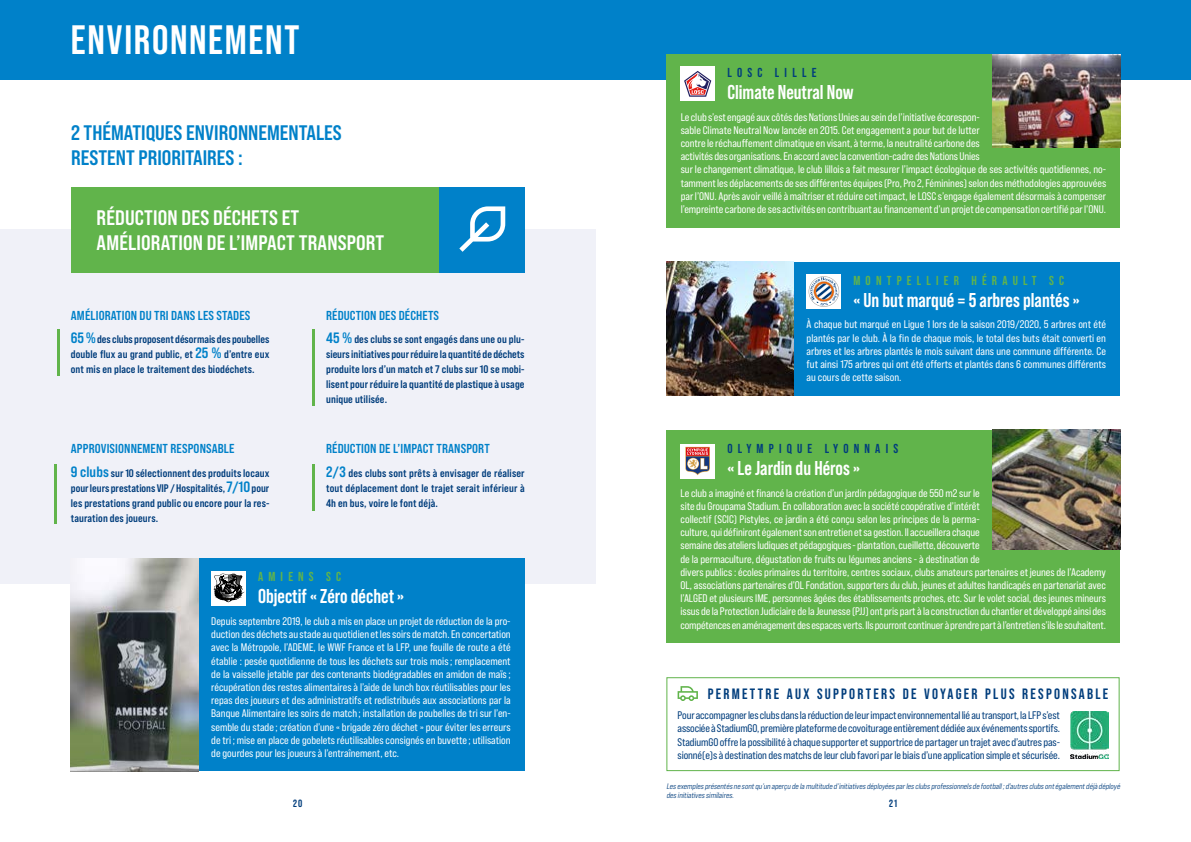
<style>
.page{position:relative;width:1191px;height:842px;background:#fff}
.page>*{position:absolute;margin:0;border:0;box-sizing:border-box;transform-origin:0 0}
.t1{font:700 41px "Bebas Neue Pro";letter-spacing:.045em;color:#fff}
.t2{font:21px/25px "Bebas Neue Pro Sm E Bd";letter-spacing:.005em;color:#fff}
.t3{font:21px/25px "Bebas Neue Pro Sm E Bd";color:#0081c9}
.t4{font:700 20px "Bebas Neue Pro";color:#fff}
.t5{font:700 15px "Bebas Neue Pro";letter-spacing:.15em;color:#003d7c}
.t6{font:13px "Bebas Neue Pro Sm E Bd";letter-spacing:.01em;color:#0081c9}
.t7{font:700 13px "Bebas Neue Pro";letter-spacing:.4em;color:#61b44b}
.t8{font:700 13px "Bebas Neue Pro";letter-spacing:.4em;color:#003d7c}
.t9{font:11px/13.2px "Bebas Neue Pro Sm E Rg";letter-spacing:-.005em;color:#fff;text-align:justify}
.t10{font:11px/15px "Bebas Neue Pro Sm E Bd";letter-spacing:.01em;color:#003d7c;text-align:justify}
.t11{font:11px/13.2px "Bebas Neue Pro Sm E Rg";letter-spacing:-.01em;color:#003d7c;text-align:justify}
.t12{font:700 10.5px "Bebas Neue Pro";color:#003d7c}
.t13{font:italic 8px/9.6px "Bebas Neue Pro Sm E Md";color:#003d7c}
.s1{font-size:15px;color:#0081c9}
</style>
<div class="page">
<div style="left:0;top:230px;width:595px;height:354px;background:#f0f1f8"></div>
<div style="left:0;top:0;width:1191px;height:79px;background:#0081c9"></div>
<hr style="left:57px;top:329px;width:3px;height:46px;background:#61b44b">
<hr style="left:312px;top:329px;width:3px;height:76px;background:#61b44b">
<hr style="left:312px;top:464px;width:3px;height:47px;background:#61b44b">
<hr style="left:54px;top:464px;width:3px;height:60px;background:#61b44b">
<div style="left:71px;top:558px;width:454px;height:213px;background:#0081c9"></div>
<div style="left:211px;top:571px;width:34px;height:34px;background:#fff"></div>
<svg style="left:213px;top:574px;width:30px;height:28px"></svg>
<img style="left:71px;top:558px;width:127px;height:213px">
<div style="left:71px;top:187px;width:369px;height:85px;background:#61b44b"></div>
<div style="left:440px;top:187px;width:85px;height:85px;background:#0081c9"></div>
<svg style="left:459px;top:206px;width:46px;height:46px"></svg>
<svg style="left:677px;top:686px;width:21px;height:15px"></svg>
<div style="left:666px;top:677px;width:453px;height:94px;border:1px solid #61b44b"></div>
<div style="left:666px;top:54px;width:454px;height:173px;background:#61b44b"></div>
<div style="left:680px;top:67px;width:34px;height:34px;background:#fff"></div>
<svg style="left:684px;top:71px;width:27px;height:26px"></svg>
<img style="left:992px;top:54px;width:128px;height:93px">
<div style="left:666px;top:262px;width:454px;height:133px;background:#0081c9"></div>
<div style="left:806px;top:274px;width:34px;height:34px;background:#fff"></div>
<svg style="left:808px;top:276px;width:31px;height:31px"></svg>
<svg style="left:810px;top:277px;width:28px;height:29px"></svg>
<img style="left:666px;top:262px;width:128px;height:133px">
<div style="left:666px;top:430px;width:454px;height:213px;background:#61b44b"></div>
<div style="left:680px;top:444px;width:34px;height:34px;background:#fff"></div>
<svg style="left:685px;top:447px;width:25px;height:28px"></svg>
<img style="left:992px;top:430px;width:128px;height:120px">
<img style="left:1070px;top:711px;width:38px;height:48px">
<h1 class="t1" style="left:71px;top:16px;width:230px">ENVIRONNEMENT</h1>
<h2 class="t3" style="left:71px;top:120px;width:272px">2 THÉMATIQUES ENVIRONNEMENTALES<br>RESTENT PRIORITAIRES :</h2>
<h2 class="t2" style="left:97px;top:205px;width:289px">RÉDUCTION DES DÉCHETS ET<br>AMÉLIORATION DE L’IMPACT TRANSPORT</h2>
<p class="t6" style="left:71px;top:307px;width:181px">AMÉLIORATION DU TRI DANS LES STADES</p>
<p class="t10" style="left:71px;top:331px;width:200px"><span class="s1">65 %</span>des clubs proposent désormais des poubelles double flux au grand public, et <span class="s1">25 %</span> d’entre eux ont mis en place le traitement des biodéchets.</p>
<p class="t6" style="left:71px;top:441px;width:165px">APPROVISIONNEMENT RESPONSABLE</p>
<p class="t10" style="left:71px;top:465px;width:200px"><span class="s1">9 clubs</span> sur 10 sélectionnent des produits locaux pour leurs prestations VIP / Hospitalités, <span class="s1">7/10</span> pour les prestations grand public ou encore pour la res&shy;tauration des joueurs.</p>
<p class="t6" style="left:326px;top:307px;width:114px">RÉDUCTION DES DÉCHETS</p>
<p class="t10" style="left:326px;top:332px;width:200px"><span class="s1">45 %</span> des clubs se sont engagés dans une ou plu&shy;sieurs initiatives pour réduire la quantité de déchets produite lors d’un match et 7 clubs sur 10 se mobi&shy;lisent pour réduire la quantité de plastique à usage unique utilisée.</p>
<p class="t6" style="left:326px;top:441px;width:165px">RÉDUCTION DE L’IMPACT TRANSPORT</p>
<p class="t10" style="left:326px;top:465px;width:200px"><span class="s1">2/3</span> des clubs sont prêts à envisager de réaliser tout déplacement dont le trajet serait inférieur à 4h en bus, voire le font déjà.</p>
<p class="t7" style="left:258px;top:569px;width:85px">AMIENS SC</p>
<h3 class="t4" style="left:258px;top:585px;width:148px">Objectif « Zéro déchet »</h3>
<p class="t9" style="left:211px;top:614px;width:301px">Depuis septembre 2019, le club a mis en place un projet de réduction de la pro&shy;duction des déchets au stade au quotidien et les soirs de match. En concertation avec la Métropole, l’ADEME, le WWF France et la LFP, une feuille de route a été établie : pesée quotidienne de tous les déchets sur trois mois; remplacement de la vaisselle jetable par des contenants biodégradables en amidon de maïs; récupération des restes alimentaires à l’aide de lunch box réutilisables pour les repas des joueurs et des administratifs et redistribués aux associations par la Banque Alimentaire les soirs de match ; installation de poubelles de tri sur l’en&shy;semble du stade ; création d’une « brigade zéro déchet » pour éviter les erreurs de tri ; mise en place de gobelets réutilisables consignés en buvette ; utilisation de gourdes pour les joueurs à l’entraînement, etc.</p>
<p class="t8" style="left:727px;top:65px;width:90px">LOSC LILLE</p>
<h3 class="t4" style="left:727px;top:81px;width:128px">Climate Neutral Now</h3>
<p class="t9" style="left:680px;top:110px;width:427px;text-align:left">Le club s’est engagé aux côtés des Nations Unies au sein de l’initiative écorespon-<br>sable Climate Neutral Now lancée en 2015. Cet engagement a pour but de lutter<br>contre le réchauffement climatique en visant, à terme, la neutralité carbone des<br>activités des organisations. En accord avec la convention-cadre des Nations Unies<br>sur le changement climatique, le club lillois a fait mesurer l’impact écologique de ses activités quotidiennes, no&shy;tamment les déplacements de ses différentes équipes (Pro, Pro 2, Féminines) selon des méthodologies approuvées par l’ONU. Après avoir veillé à maîtriser et réduire cet impact, le LOSC s’engage également désormais à compenser l’empreinte carbone de ses activités en contribuant au financement d’un projet de compensation certifié par l’ONU.</p>
<p class="t7" style="left:853px;top:273px;width:212px">MONTPELLIER HÉRAULT SC</p>
<h3 class="t4" style="left:853px;top:288px;width:228px">« Un but marqué = 5 arbres plantés »</h3>
<p class="t9" style="left:806px;top:318px;width:301px">À chaque but marqué en Ligue 1 lors de la saison 2019/2020, 5 arbres ont été plantés par le club. À la fin de chaque mois, le total des buts était converti en arbres et les arbres plantés le mois suivant dans une commune différente. Ce fut ainsi 175 arbres qui ont été offerts et plantés dans 6 communes différents au cours de cette saison.</p>
<p class="t8" style="left:727px;top:441px;width:172px">OLYMPIQUE LYONNAIS</p>
<h3 class="t4" style="left:727px;top:456px;width:134px">« Le Jardin du Héros »</h3>
<p class="t9" style="left:680px;top:486px;width:427px;text-align:left">Le club a imaginé et financé la création d’un jardin pédagogique de 550 m2 sur le<br>site du Groupama Stadium. En collaboration avec la société coopérative d’intérêt<br>collectif (SCIC) Pistyles, ce jardin a été conçu selon les principes de la perma-<br>culture, qui définiront également son entretien et sa gestion. Il accueillera chaque<br>semaine des ateliers ludiques et pédagogiques - plantation, cueillette, découverte<br>de la permaculture, dégustation de fruits ou légumes anciens - à destination de<br>divers publics : écoles primaires du territoire, centres sociaux, clubs amateurs partenaires et jeunes de l’Academy OL, associations partenaires d’OL Fondation, supporters du club, jeunes et adultes handicapés en partenariat avec l’ALGED et plusieurs IME, personnes âgées des établissements proches, etc. Sur le volet social, des jeunes mineurs issus de la Protection Judiciaire de la Jeunesse (PJJ) ont pris part à la construction du chantier et développé ainsi des compétences en aménagement des espaces verts. Ils pourront continuer à prendre part à l’entretien s’ils le souhaitent.</p>
<h3 class="t5" style="left:708px;top:685px;width:402px">PERMETTRE AUX SUPPORTERS DE VOYAGER PLUS RESPONSABLE</h3>
<p class="t11" style="left:677px;top:708px;width:384px">Pour accompagner les clubs dans la réduction de leur impact environnemental lié au transport, la LFP s’est associée à StadiumGO, première plateforme de covoiturage entièrement dédiée aux événements sportifs.<br>StadiumGO offre la possibilité à chaque supporter et supportrice de partager un trajet avec d’autres pas&shy;sionné(e)s à destination des matchs de leur club favori par le biais d’une application simple et sécurisée.</p>
<p class="t13" style="left:666px;top:781px;width:457px">Les exemples présentés ne sontqu’un aperçu de la multitude d’initiatives déployées parles clubs professionnels de football ;d’autres clubs ontégalementdéjà déployé des initiatives similaires.</p>
<p class="t12" style="left:293px;top:797px;width:11px">20</p>
<p class="t12" style="left:889px;top:797px;width:10px">21</p>
</div>
